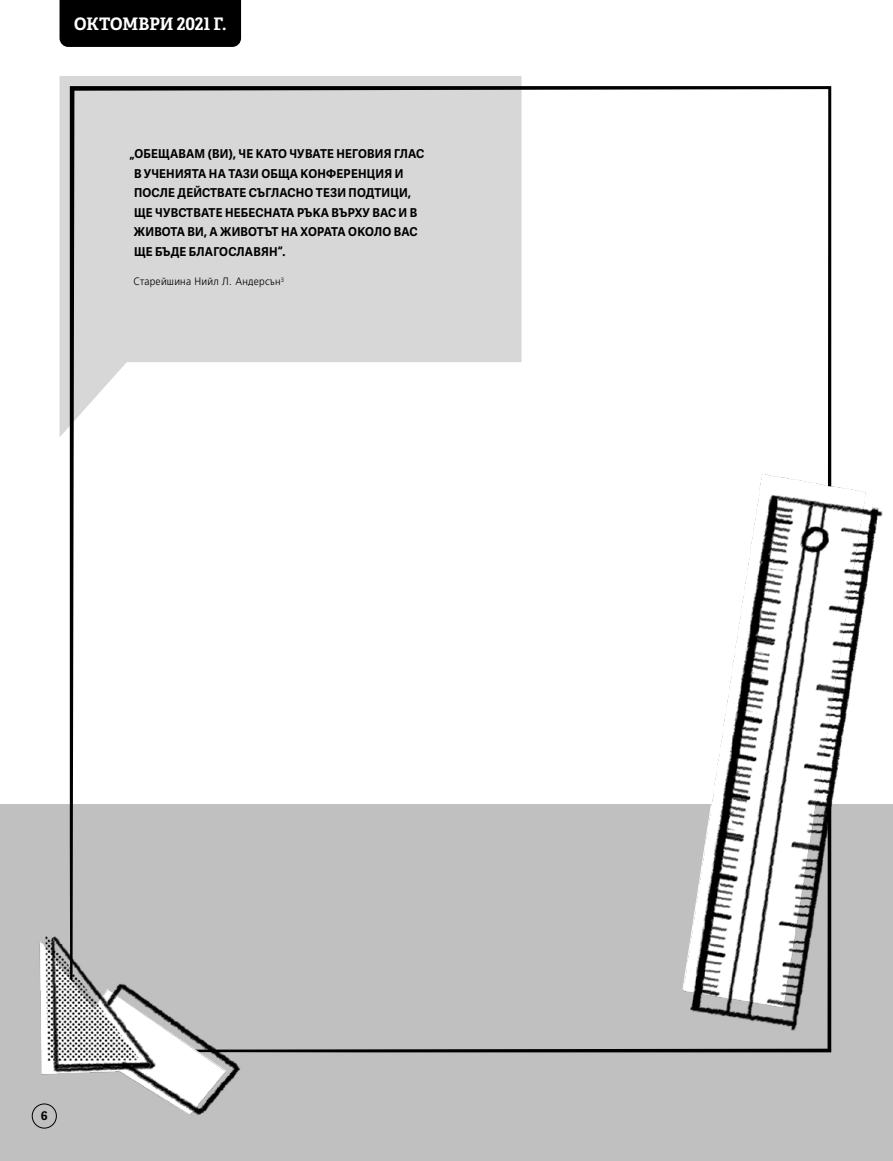
<style>
.page{position:relative;width:893px;height:1161px;background:#fff}
.page>*{position:absolute;margin:0;border:0;box-sizing:border-box;transform-origin:0 0}
.Art__Subhead_Title_N{font:700 17.25px "Helam Slablds Lat";color:#fff;scale:.95 1}
.Sidebar_First_Para_L{font:700 12.3px/19.5px "Helamlds Lat";letter-spacing:.02em;color:#000;scale:.95 1}
.t1{font:700 12px "Helam Slablds Lat";color:#000}
.Side_QT_Citation{font:300 10.65px "Frutigerlds Lat";letter-spacing:.025em;color:#000;scale:.95 1}
</style>
<div class="page">
<img style="left:0;top:3px;width:893px;height:1158px">
<div style="left:32px;top:1103px;width:25px;height:25px;border:1px solid #000;border-radius:50%"></div>
<div style="left:60px;top:0;width:181px;height:47px;background:#000"></div>
<p class="Art__Subhead_Title_N" style="left:74px;top:10px;width:162px">ОКТОМВРИ 2021 Г.</p>
<p class="Sidebar_First_Para_L" style="left:134px;top:144px;width:307px;text-indent:-4px">„ОБЕЩАВАМ (ВИ), ЧЕ КАТО ЧУВАТЕ НЕГОВИЯ ГЛАС В УЧЕНИЯТА НА ТАЗИ ОБЩА КОНФЕРЕНЦИЯ И ПОСЛЕ ДЕЙСТВАТЕ СЪГЛАСНО ТЕЗИ ПОДТИЦИ, ЩЕ ЧУВСТВАТЕ НЕБЕСНАТА РЪКА ВЪРХУ ВАС И В ЖИВОТА ВИ, А ЖИВОТЪТ НА ХОРАТА ОКОЛО ВАС ЩЕ БЪДЕ БЛАГОСЛАВЯН“.</p>
<p class="Side_QT_Citation" style="left:134px;top:274px;width:160px">Старейшина Нийл Л. Андерсън<sup>3</sup></p>
<p class="t1" style="left:41px;top:1105px;width:8px">6</p>
</div>
